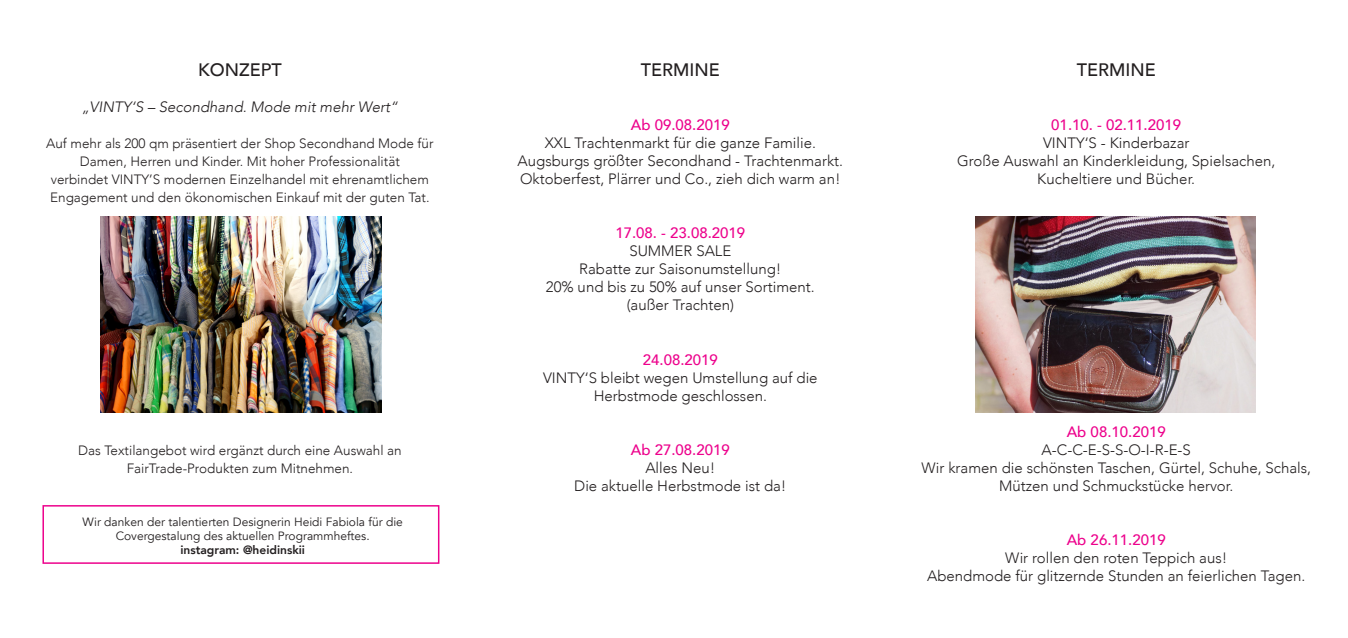
<style>
.page{position:relative;width:1348px;height:638px;background:#fff}
.page>*{position:absolute;margin:0;border:0;box-sizing:border-box;transform-origin:0 0}
.t1{font:500 18px "Avenir";color:#231f20}
.t2{font:300 15px/18px "Avenir";color:#231f20;text-align:center}
.t3{font:500 15px "Avenir";color:#ed028c}
.t4{font:italic 300 15px "Avenir";color:#231f20}
.t5{font:300 13.5px/18px "Avenir";color:#231f20;text-align:center}
.t6{font:12px "Avenir";color:#231f20}
.t7{font:800 12px "Avenir";color:#231f20}
</style>
<div class="page">
<img style="left:101px;top:217px;width:280px;height:195px">
<img style="left:976px;top:217px;width:280px;height:195px">
<div style="left:42px;top:505px;width:397px;height:59px;border:2px solid #ed028c"></div>
<p class="t1" style="left:198px;top:55px;width:85px">KONZEPT</p>
<p class="t4" style="left:82px;top:98px;width:318px">„VINTY‘S – Secondhand. Mode mit mehr Wert“</p>
<p class="t5" style="left:46px;top:135px;width:389px">Auf mehr als 200 qm präsentiert der Shop Secondhand Mode für<br>Damen, Herren und Kinder. Mit hoher Professionalität</p>
<p class="t5" style="left:51px;top:171px;width:380px">verbindet VINTY’S modernen Einzelhandel mit ehrenamtlichem</p>
<p class="t5" style="left:50px;top:189px;width:381px">Engagement und den ökonomischen Einkauf mit der guten Tat.</p>
<p class="t5" style="left:78px;top:441px;width:325px">Das Textilangebot wird ergänzt durch eine Auswahl an</p>
<p class="t5" style="left:127px;top:459px;width:228px">FairTrade-Produkten zum Mitnehmen.</p>
<p class="t6" style="left:83px;top:514px;width:322px">Wir danken der talentierten Designerin Heidi Fabiola für die</p>
<p class="t6" style="left:116px;top:529px;width:256px">Covergestalung des aktuellen Programmheftes.</p>
<p class="t7" style="left:180px;top:541px;width:126px">instagram: @heidinskii</p>
<p class="t1" style="left:641px;top:55px;width:80px">TERMINE</p>
<p class="t3" style="left:631px;top:112px;width:100px">Ab 09.08.2019</p>
<p class="t2" style="left:545px;top:134px;width:273px">XXL Trachtenmarkt für die ganze Familie.</p>
<p class="t2" style="left:518px;top:152px;width:327px">Augsburgs größter Secondhand - Trachtenmarkt.</p>
<p class="t2" style="left:520px;top:170px;width:322px">Oktoberfest, Plärrer und Co., zieh dich warm an!</p>
<p class="t3" style="left:615px;top:220px;width:131px">17.08. - 23.08.2019</p>
<p class="t2" style="left:629px;top:242px;width:103px">SUMMER SALE</p>
<p class="t2" style="left:579px;top:260px;width:204px">Rabatte zur Saisonumstellung!</p>
<p class="t2" style="left:546px;top:278px;width:270px">20% und bis zu 50% auf unser Sortiment.</p>
<p class="t2" style="left:627px;top:296px;width:109px">(außer Trachten)</p>
<p class="t3" style="left:643px;top:346px;width:77px">24.08.2019</p>
<p class="t2" style="left:543px;top:368px;width:276px">VINTY‘S bleibt wegen Umstellung auf die</p>
<p class="t2" style="left:594px;top:386px;width:175px">Herbstmode geschlossen.</p>
<p class="t3" style="left:631px;top:436px;width:100px">Ab 27.08.2019</p>
<p class="t2" style="left:645px;top:458px;width:72px">Alles Neu!</p>
<p class="t2" style="left:574px;top:476px;width:214px">Die aktuelle Herbstmode ist da!</p>
<p class="t1" style="left:1077px;top:55px;width:80px">TERMINE</p>
<p class="t3" style="left:1051px;top:112px;width:131px">01.10. - 02.11.2019</p>
<p class="t2" style="left:1043px;top:134px;width:148px">VINTY‘S - Kinderbazar</p>
<p class="t2" style="left:957px;top:152px;width:320px">Große Auswahl an Kinderkleidung, Spielsachen,</p>
<p class="t2" style="left:1037px;top:170px;width:159px">Kucheltiere und Bücher.</p>
<p class="t3" style="left:1067px;top:418px;width:100px">Ab 08.10.2019</p>
<p class="t2" style="left:1041px;top:440px;width:151px">A-C-C-E-S-S-O-I-R-E-S</p>
<p class="t2" style="left:921px;top:458px;width:391px">Wir kramen die schönsten Taschen, Gürtel, Schuhe, Schals,<br>Mützen und Schmuckstücke hervor.</p>
<p class="t3" style="left:1067px;top:526px;width:100px">Ab 26.11.2019</p>
<p class="t2" style="left:1005px;top:548px;width:224px">Wir rollen den roten Teppich aus!</p>
<p class="t2" style="left:927px;top:566px;width:380px">Abendmode für glitzernde Stunden an feierlichen Tagen.</p>
</div>
